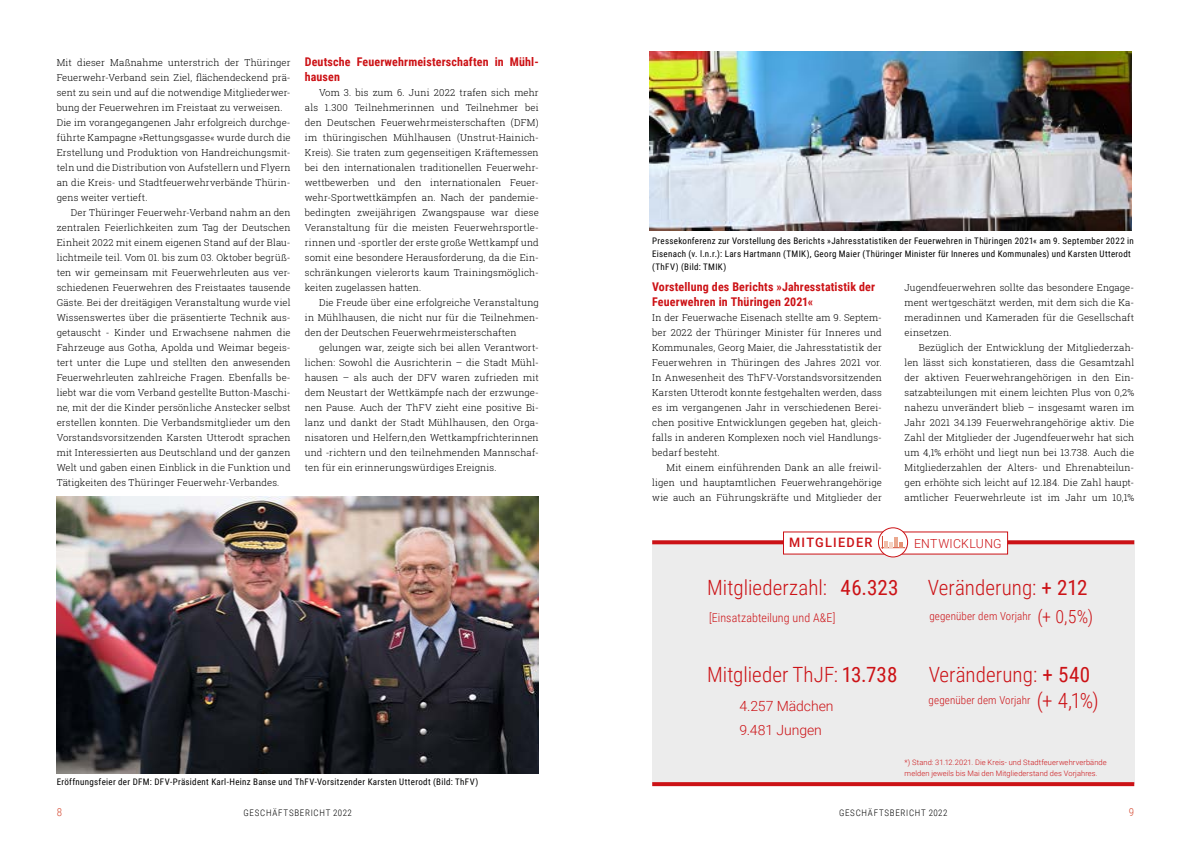
<style>
.page{position:relative;width:1191px;height:842px;background:#fff}
.page>*{position:absolute;margin:0;border:0;box-sizing:border-box;transform-origin:0 0}
.t1{font:300 21px/25.2px "Roboto Condensed";letter-spacing:.005em;color:#cc1216}
.t2{font:300 14px/24px "Roboto";letter-spacing:-.005em;color:#cc1216}
.t3{font:500 13px "Roboto";letter-spacing:.095em;color:#cc1216}
.t4{font:300 12.5px "Roboto";letter-spacing:.025em;color:#cc1216}
.t5{font:700 12px/15px "Roboto Condensed";letter-spacing:.01em;color:#cc1216}
.t6{font:300 12px "Roboto Condensed";letter-spacing:.005em;color:#cc1216}
.t7{font:300 11px "Roboto Condensed";letter-spacing:.01em;color:#cc1216}
.t8{font:300 11px "Roboto Condensed";color:#d54a32}
.t9{font:300 9.5px/15px "Roboto Slab";letter-spacing:.01em;color:#000;text-align:justify}
.t10{font:9px/13px "Roboto Condensed";letter-spacing:.035em;color:#000}
.t11{font:300 9px "Roboto Condensed";letter-spacing:.08em;color:#000}
.t12{font:300 7.5px/11px "Roboto";letter-spacing:.015em;color:#cc1216}
.s1{font-weight:400}
.s2{font-size:18px}
</style>
<div class="page">
<img style="left:57px;top:496px;width:482px;height:278px">
<div style="left:652px;top:540px;width:482px;height:244px;background:#ececec"></div>
<svg style="left:652px;top:540px;width:482px;height:4px"></svg>
<div style="left:783px;top:531px;width:225px;height:23px;background:#fff"></div>
<div style="left:878px;top:528px;width:29px;height:29px;background:#fff;border-radius:50%"></div>
<div style="left:878px;top:527px;width:30px;height:30px;border:1px solid #cc1216;border-radius:50%"></div>
<svg style="left:881px;top:536px;width:24px;height:13px"></svg>
<svg style="left:652px;top:782px;width:482px;height:4px;background:#cd191d"></svg>
<img style="left:649px;top:51px;width:482px;height:180px">
<p class="t9" style="left:57px;top:55px;width:235px;text-align:left">Mit dieser Maßnahme unterstrich der Thüringer Feuerwehr-Verband sein Ziel, flächendeckend prä&shy;sent zu sein und auf die notwendige Mitgliederwer&shy;bung der Feuerwehren im Freistaat zu verweisen.<br>Die im vorangegangenen Jahr erfolgreich durchge&shy;führte Kampagne »Rettungsgasse« wurde durch die Erstellung und Produktion von Handreichungsmit&shy;teln und die Distribution von Aufstellern und Flyern an die Kreis- und Stadtfeuerwehrverbände Thürin&shy;gens weiter vertieft.</p>
<p class="t9" style="left:57px;top:205px;width:235px;text-indent:14px">Der Thüringer Feuerwehr-Verband nahm an den zentralen Feierlichkeiten zum Tag der Deutschen Einheit 2022 mit einem eigenen Stand auf der Blau&shy;lichtmeile teil. Vom 01. bis zum 03. Oktober begrüß&shy;ten wir gemeinsam mit Feuerwehrleuten aus ver&shy;schiedenen Feuerwehren des Freistaates tausende Gäste. Bei der dreitägigen Veranstaltung wurde viel Wissenswertes über die präsentierte Technik aus&shy;getauscht - Kinder und Erwachsene nahmen die Fahrzeuge aus Gotha, Apolda und Weimar begeis&shy;tert unter die Lupe und stellten den anwesenden Feuerwehrleuten zahlreiche Fragen. Ebenfalls be&shy;liebt war die vom Verband gestellte Button-Maschi&shy;ne, mit der die Kinder persönliche Anstecker selbst erstellen konnten. Die Verbandsmitglieder um den Vorstandsvorsitzenden Karsten Utterodt sprachen mit Interessierten aus Deutschland und der ganzen Welt und gaben einen Einblick in die Funktion und Tätigkeiten des Thüringer Feuerwehr-Verbandes.</p>
<p class="t5" style="left:305px;top:54px;width:235px">Deutsche Feuerwehrmeisterschaften in Mühl&shy;hausen</p>
<p class="t9" style="left:305px;top:85px;width:235px;text-indent:14px">Vom 3. bis zum 6. Juni 2022 trafen sich mehr als 1.300 Teilnehmerinnen und Teilnehmer bei den Deutschen Feuerwehrmeisterschaften (DFM) im thüringischen Mühlhausen (Unstrut-Hainich-Kreis). Sie traten zum gegenseitigen Kräftemessen bei den internationalen traditionellen Feuerwehr&shy;wettbewerben und den internationalen Feuer&shy;wehr-Sportwettkämpfen an. Nach der pandemie&shy;bedingten zweijährigen Zwangspause war diese Veranstaltung für die meisten Feuerwehrsportle&shy;rinnen und -sportler der erste große Wettkampf und somit eine besondere Herausforderung, da die Ein&shy;schränkungen vielerorts kaum Trainingsmöglich&shy;keiten zugelassen hatten.</p>
<p class="t9" style="left:305px;top:295px;width:235px;text-indent:14px">Die Freude über eine erfolgreiche Veranstaltung in Mühlhausen, die nicht nur für die Teilnehmen&shy;den der Deutschen Feuerwehrmeisterschaften</p>
<p class="t9" style="left:305px;top:340px;width:235px;text-indent:14px">gelungen war, zeigte sich bei allen Verantwort&shy;lichen: Sowohl die Ausrichterin – die Stadt Mühl&shy;hausen – als auch der DFV waren zufrieden mit dem Neustart der Wettkämpfe nach der erzwunge&shy;nen Pause. Auch der ThFV zieht eine positive Bi&shy;lanz und dankt der Stadt Mühlhausen, den Orga&shy;nisatoren und Helfern,den Wettkampfrichterinnen und -richtern und den teilnehmenden Mannschaf&shy;ten für ein erinnerungswürdiges Ereignis.</p>
<p class="t10" style="left:57px;top:775px;width:423px">Eröffnungsfeier der DFM: DFV-Präsident Karl-Heinz Banse und ThFV-Vorsitzender Karsten Utterodt (Bild: ThFV)</p>
<p class="t10" style="left:652px;top:234px;width:483px">Pressekonferenz zur Vorstellung des Berichts »Jahresstatistiken der Feuerwehren in Thüringen 2021« am 9. September 2022 in<br>Eisenach (v. l.n.r.): Lars Hartmann (TMIK), Georg Maier (Thüringer Minister für Inneres und Kommunales) und Karsten Utterodt (ThFV) (Bild: TMIK)</p>
<p class="t5" style="left:652px;top:279px;width:224px">Vorstellung des Berichts »Jahresstatistik der<br>Feuerwehren in Thüringen 2021«</p>
<p class="t9" style="left:652px;top:310px;width:231px">In der Feuerwache Eisenach stellte am 9. Septem&shy;ber 2022 der Thüringer Minister für Inneres und Kommunales, Georg Maier, die Jahresstatistik der Feuerwehren in Thüringen des Jahres 2021 vor.<br>In Anwesenheit des ThFV-Vorstandsvorsitzenden Karsten Utterodt konnte festgehalten werden, dass es im vergangenen Jahr in verschiedenen Berei&shy;chen positive Entwicklungen gegeben hat, gleich&shy;falls in anderen Komplexen noch viel Handlungs&shy;bedarf besteht.</p>
<p class="t9" style="left:652px;top:460px;width:231px;text-indent:14px">Mit einem einführenden Dank an alle freiwil&shy;ligen und hauptamtlichen Feuerwehrangehörige wie auch an Führungskräfte und Mitglieder der</p>
<p class="t9" style="left:904px;top:280px;width:231px">Jugendfeuerwehren sollte das besondere Engage&shy;ment wertgeschätzt werden, mit dem sich die Ka&shy;meradinnen und Kameraden für die Gesellschaft einsetzen.</p>
<p class="t9" style="left:904px;top:340px;width:231px;text-indent:14px">Bezüglich der Entwicklung der Mitgliederzah&shy;len lässt sich konstatieren, dass die Gesamtzahl der aktiven Feuerwehrangehörigen in den Ein&shy;satzabteilungen mit einem leichten Plus von 0,2% nahezu unverändert blieb – insgesamt waren im Jahr 2021 34.139 Feuerwehrangehörige aktiv. Die Zahl der Mitglieder der Jugendfeuerwehr hat sich um 4,1% erhöht und liegt nun bei 13.738. Auch die Mitgliederzahlen der Alters- und Ehrenabteilun&shy;gen erhöhte sich leicht auf 12.184. Die Zahl haupt&shy;amtlicher Feuerwehrleute ist im Jahr um 10,1%</p>
<h3 class="t3" style="left:789px;top:534px;width:85px">MITGLIEDER</h3>
<h3 class="t4" style="left:914px;top:534px;width:89px">ENTWICKLUNG</h3>
<h1 class="t1" style="left:707px;top:574px;width:193px">Mitgliederzahl: <span class="s1">46.323</span></h1>
<p class="t6" style="left:709px;top:609px;width:128px">[Einsatzabteilung und A&amp;E]</p>
<h1 class="t1" style="left:928px;top:574px;width:161px">Veränderung: <span class="s1">+ 212</span></h1>
<p class="t7" style="left:929px;top:609px;width:165px">gegenüber dem Vorjahr <span class="s2">(+ 0,5%)</span></p>
<h1 class="t1" style="left:707px;top:661px;width:192px">Mitglieder ThJF: <span class="s1">13.738</span></h1>
<h1 class="t1" style="left:1036px;top:661px;width:64px;text-indent:-108px">Veränderung: <span class="s1">+ 540 </span>(+ 4,1%)</h1>
<p class="t7" style="left:928px;top:692px;width:103px">gegenüber dem Vorjahr</p>
<h2 class="t2" style="left:739px;top:694px;width:96px">4.257 Mädchen<br>9.481 Jungen</h2>
<p class="t12" style="left:904px;top:756px;width:204px">*) Stand: 31.12.2021. Die Kreis- und Stadtfeuerwehrverbände melden jeweils bis Mai den Mitgliederstand des Vorjahres.</p>
<p class="t8" style="left:57px;top:804px;width:7px">8</p>
<p class="t11" style="left:244px;top:806px;width:110px">GESCHÄFTSBERICHT 2022</p>
<p class="t11" style="left:839px;top:806px;width:110px">GESCHÄFTSBERICHT 2022</p>
<p class="t8" style="left:1129px;top:804px;width:7px">9</p>
</div>
